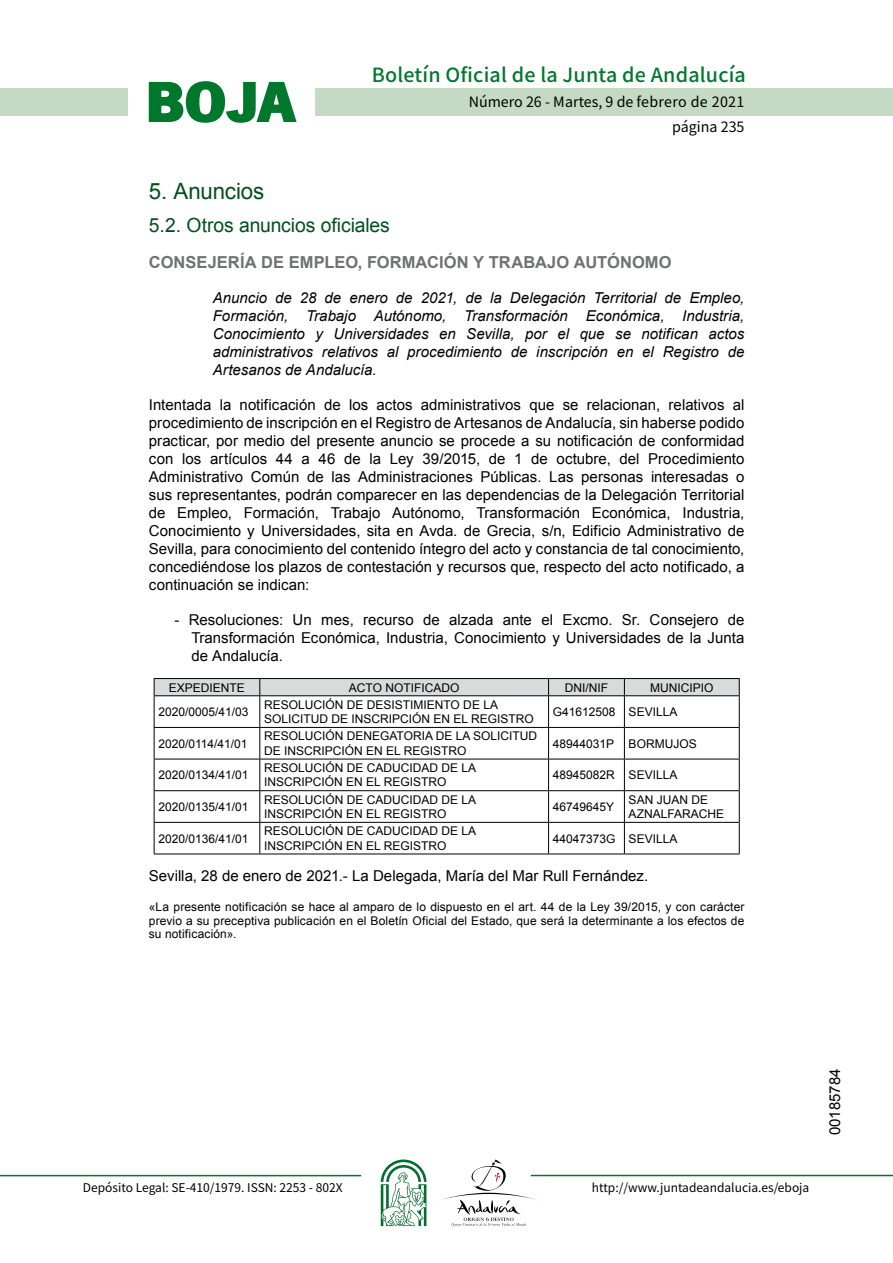
<style>
.page{position:relative;width:893px;height:1263px;background:#fff}
.page>*{position:absolute;margin:0;border:0;box-sizing:border-box;transform-origin:0 0}
.t1{font:700 57.75px "News Got T";color:#00782c;scale:1.14 1}
.t2{font:22.5px "Arial";letter-spacing:-.005em;color:#00501f}
.t3{font:500 19.5px "Noto Sans HK";letter-spacing:.01em;color:#00782c}
.t4{font:19.5px "Arial";letter-spacing:-.005em;color:#00501f}
.t5{font:700 16.5px "Arial";letter-spacing:.005em;color:#707173}
.t6{font:15px/18px "Arial";color:#000;text-align:justify}
.t7{font:italic 15px/18px "Arial";color:#000;text-align:justify}
.t8{font:14.25px/24.5px "Noto Sans HK";color:#000;text-align:right}
.t9{font:12px/14.4px "Arial";color:#000}
.t10{font:12px "Noto Sans HK";color:#000}
</style>
<div class="page">
<div style="left:315px;top:88px;width:577px;height:28px;background:#c5dac3"></div>
<div style="left:0;top:88px;width:128px;height:28px;background:#c5dac3"></div>
<hr style="left:0;top:1175px;width:361px;height:1px;background:#00782c">
<hr style="left:531px;top:1175px;width:361px;height:1px;background:#00782c">
<svg style="left:148px;top:81px;width:149px;height:42px"></svg>
<svg style="left:442px;top:1159px;width:100px;height:67px"></svg>
<svg style="left:381px;top:1160px;width:45px;height:66px"></svg>
<hr style="left:154px;top:678px;width:106px;height:1px;background:#000">
<hr style="left:260px;top:678px;width:288px;height:1px;background:#000">
<hr style="left:548px;top:678px;width:76px;height:1px;background:#000">
<hr style="left:624px;top:678px;width:115px;height:1px;background:#000">
<svg style="left:154px;top:679px;width:585px;height:16px;background:#d6d7d8"></svg>
<hr style="left:154px;top:695px;width:106px;height:1px;background:#000">
<hr style="left:154px;top:696px;width:1px;height:31px;background:#000">
<hr style="left:260px;top:695px;width:288px;height:1px;background:#000">
<hr style="left:259px;top:696px;width:1px;height:31px;background:#000">
<hr style="left:548px;top:695px;width:76px;height:1px;background:#000">
<hr style="left:548px;top:696px;width:1px;height:31px;background:#000">
<hr style="left:624px;top:695px;width:115px;height:1px;background:#000">
<hr style="left:624px;top:696px;width:1px;height:31px;background:#000">
<hr style="left:738px;top:696px;width:1px;height:31px;background:#000">
<hr style="left:154px;top:727px;width:106px;height:1px;background:#000">
<hr style="left:154px;top:728px;width:1px;height:31px;background:#000">
<hr style="left:260px;top:727px;width:288px;height:1px;background:#000">
<hr style="left:259px;top:728px;width:1px;height:31px;background:#000">
<hr style="left:548px;top:727px;width:76px;height:1px;background:#000">
<hr style="left:548px;top:728px;width:1px;height:31px;background:#000">
<hr style="left:624px;top:727px;width:115px;height:1px;background:#000">
<hr style="left:624px;top:728px;width:1px;height:31px;background:#000">
<hr style="left:738px;top:728px;width:1px;height:31px;background:#000">
<hr style="left:154px;top:759px;width:106px;height:1px;background:#000">
<hr style="left:154px;top:759px;width:1px;height:31px;background:#000">
<hr style="left:260px;top:759px;width:288px;height:1px;background:#000">
<hr style="left:259px;top:759px;width:1px;height:31px;background:#000">
<hr style="left:548px;top:759px;width:76px;height:1px;background:#000">
<hr style="left:548px;top:759px;width:1px;height:31px;background:#000">
<hr style="left:624px;top:759px;width:115px;height:1px;background:#000">
<hr style="left:624px;top:759px;width:1px;height:31px;background:#000">
<hr style="left:738px;top:759px;width:1px;height:31px;background:#000">
<hr style="left:154px;top:790px;width:106px;height:1px;background:#000">
<hr style="left:154px;top:791px;width:1px;height:31px;background:#000">
<hr style="left:260px;top:790px;width:288px;height:1px;background:#000">
<hr style="left:259px;top:791px;width:1px;height:31px;background:#000">
<hr style="left:548px;top:790px;width:76px;height:1px;background:#000">
<hr style="left:548px;top:791px;width:1px;height:31px;background:#000">
<hr style="left:624px;top:790px;width:115px;height:1px;background:#000">
<hr style="left:624px;top:791px;width:1px;height:31px;background:#000">
<hr style="left:738px;top:791px;width:1px;height:31px;background:#000">
<hr style="left:154px;top:822px;width:106px;height:1px;background:#000">
<hr style="left:154px;top:823px;width:1px;height:31px;background:#000">
<hr style="left:260px;top:822px;width:288px;height:1px;background:#000">
<hr style="left:259px;top:823px;width:1px;height:31px;background:#000">
<hr style="left:548px;top:822px;width:76px;height:1px;background:#000">
<hr style="left:548px;top:823px;width:1px;height:31px;background:#000">
<hr style="left:624px;top:822px;width:115px;height:1px;background:#000">
<hr style="left:624px;top:823px;width:1px;height:31px;background:#000">
<hr style="left:738px;top:823px;width:1px;height:31px;background:#000">
<hr style="left:154px;top:854px;width:106px;height:1px;background:#000">
<hr style="left:260px;top:854px;width:288px;height:1px;background:#000">
<hr style="left:548px;top:854px;width:76px;height:1px;background:#000">
<hr style="left:624px;top:854px;width:115px;height:1px;background:#000">
<h1 class="t1" style="left:145px;top:68px;width:133px">BOJA</h1>
<h3 class="t3" style="left:372px;top:64px;width:375px">Boletín Oficial de la Junta de Andalucía</h3>
<p class="t8" style="left:469px;top:90px;width:277px">Número 26 - Martes, 9 de febrero de 2021 página 235</p>
<h2 class="t2" style="left:149px;top:177px;width:117px">5. Anuncios</h2>
<h3 class="t4" style="left:149px;top:212px;width:242px">5.2. Otros anuncios oficiales</h3>
<p class="t5" style="left:149px;top:251px;width:524px">CONSEJERÍA DE EMPLEO, FORMACIÓN Y TRABAJO AUTÓNOMO</p>
<p class="t7" style="left:213px;top:289px;width:533px">Anuncio de 28 de enero de 2021, de la Delegación Territorial de Empleo, Formación, Trabajo Autónomo, Transformación Económica, Industria, Conocimiento y Universidades en Sevilla, por el que se notifican actos administrativos relativos al procedimiento de inscripción en el Registro de Artesanos de Andalucía.</p>
<p class="t6" style="left:149px;top:396px;width:597px">Intentada la notificación de los actos administrativos que se relacionan, relativos al procedimiento de inscripción en el Registro de Artesanos de Andalucía, sin haberse podido practicar, por medio del presente anuncio se procede a su notificación de conformidad con los artículos 44 a 46 de la Ley 39/2015, de 1 de octubre, del Procedimiento Administrativo Común de las Administraciones Públicas. Las personas interesadas o sus representantes, podrán comparecer en las dependencias de la Delegación Territorial de Empleo, Formación, Trabajo Autónomo, Transformación Económica, Industria, Conocimiento y Universidades, sita en Avda. de Grecia, s/n, Edificio Administrativo de Sevilla, para conocimiento del contenido íntegro del acto y constancia de tal conocimiento, concediéndose los plazos de contestación y recursos que, respecto del acto notificado, a continuación se indican:</p>
<p class="t6" style="left:191px;top:611px;width:554px;text-indent:-17px">- Resoluciones: Un mes, recurso de alzada ante el Excmo. Sr. Consejero de Transformación Económica, Industria, Conocimiento y Universidades de la Junta de Andalucía.</p>
<p class="t9" style="left:169px;top:680px;width:78px">EXPEDIENTE</p>
<p class="t9" style="left:349px;top:680px;width:112px">ACTO NOTIFICADO</p>
<p class="t9" style="left:564px;top:680px;width:45px">DNI/NIF</p>
<p class="t9" style="left:650px;top:680px;width:65px">MUNICIPIO</p>
<p class="t9" style="left:158px;top:705px;width:92px">2020/0005/41/03</p>
<p class="t9" style="left:264px;top:697px;width:271px">RESOLUCIÓN DE DESISTIMIENTO DE LA<br>SOLICITUD DE INSCRIPCIÓN EN EL REGISTRO</p>
<p class="t9" style="left:553px;top:705px;width:126px">G41612508 SEVILLA</p>
<p class="t9" style="left:158px;top:736px;width:91px">2020/0114/41/01</p>
<p class="t9" style="left:264px;top:729px;width:274px">RESOLUCIÓN DENEGATORIA DE LA SOLICITUD<br>DE INSCRIPCIÓN EN EL REGISTRO</p>
<p class="t9" style="left:553px;top:736px;width:145px">48944031P BORMUJOS</p>
<p class="t9" style="left:158px;top:768px;width:92px">2020/0134/41/01</p>
<p class="t9" style="left:264px;top:761px;width:214px">RESOLUCIÓN DE CADUCIDAD DE LA<br>INSCRIPCIÓN EN EL REGISTRO</p>
<p class="t9" style="left:553px;top:768px;width:126px">48945082R SEVILLA</p>
<p class="t9" style="left:158px;top:800px;width:92px">2020/0135/41/01</p>
<p class="t9" style="left:264px;top:792px;width:214px">RESOLUCIÓN DE CADUCIDAD DE LA<br>INSCRIPCIÓN EN EL REGISTRO</p>
<p class="t9" style="left:553px;top:800px;width:63px">46749645Y</p>
<p class="t9" style="left:628px;top:792px;width:97px">SAN JUAN DE<br>AZNALFARACHE</p>
<p class="t9" style="left:158px;top:831px;width:92px">2020/0136/41/01</p>
<p class="t9" style="left:264px;top:824px;width:214px">RESOLUCIÓN DE CADUCIDAD DE LA<br>INSCRIPCIÓN EN EL REGISTRO</p>
<p class="t9" style="left:553px;top:831px;width:126px">44047373G SEVILLA</p>
<p class="t6" style="left:149px;top:867px;width:501px">Sevilla, 28 de enero de 2021.- La Delegada, María del Mar Rull Fernández.</p>
<p class="t9" style="left:149px;top:900px;width:597px;line-height:13.5px;text-align:justify">«La presente notificación se hace al amparo de lo dispuesto en el art. 44 de la Ley 39/2015, y con carácter previo a su preceptiva publicación en el Boletín Oficial del Estado, que será la determinante a los efectos de su notificación».</p>
<p class="t10" style="left:83px;top:1181px;width:261px">Depósito Legal: SE-410/1979. ISSN: 2253 - 802X</p>
<p class="t10" style="left:592px;top:1181px;width:219px">http://www.juntadeandalucia.es/eboja</p>
<p class="t6" style="left:826px;top:1135px;width:68px;rotate:-90deg">00185784</p>
</div>
